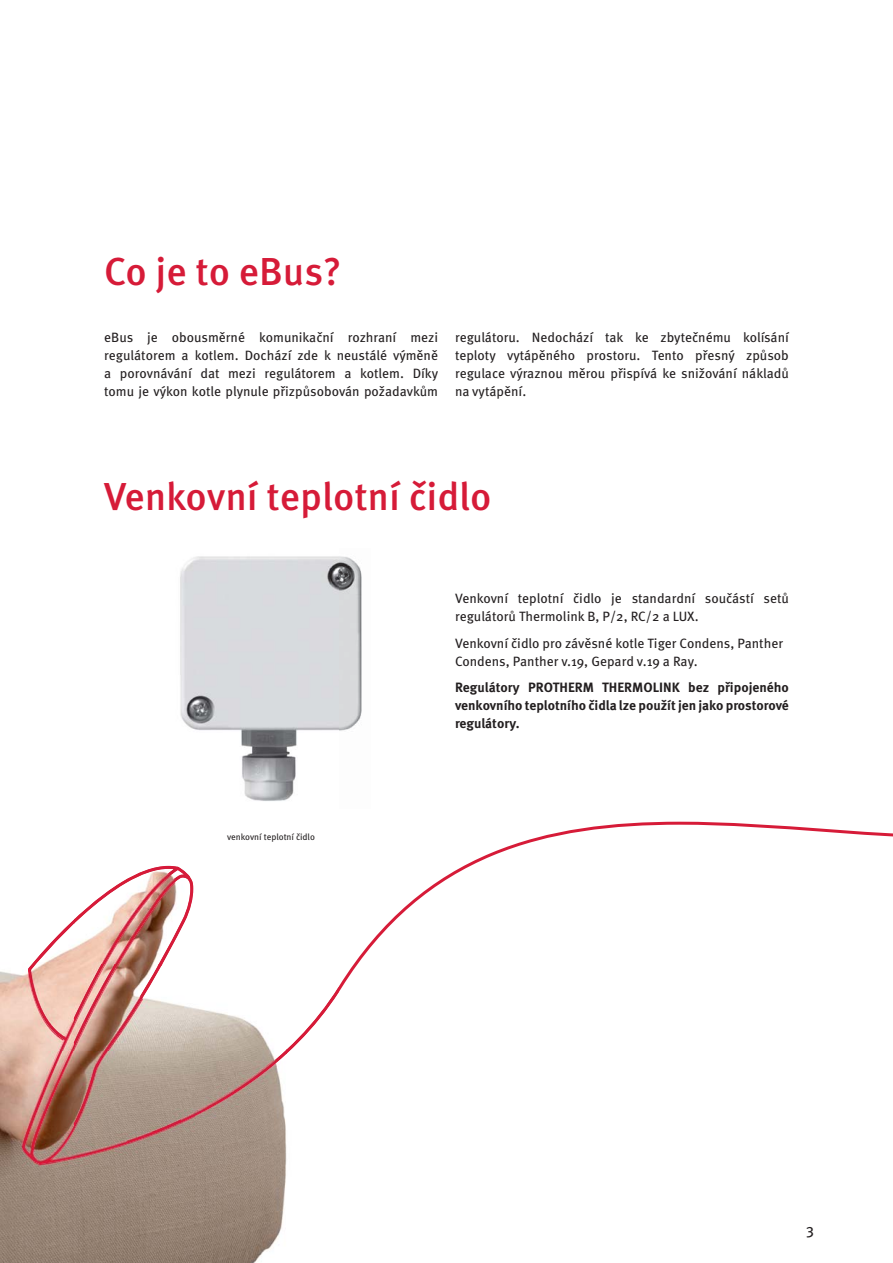
<style>
.page{position:relative;width:893px;height:1263px;background:#fff}
.page>*{position:absolute;margin:0;border:0;box-sizing:border-box;transform-origin:0 0}
.t1{font:500 39px "Meta Pro";color:#d61b38}
.t2{font:15px "Meta Offc Pro";color:#231f20}
.t3{font:13.5px/18px "Meta Pro";color:#231f20}
.t4{font:700 13.5px/18px "Meta Pro";letter-spacing:-.005em;color:#231f20;text-align:justify}
.t5{font:9px "Meta Pro";color:#231f20}
</style>
<div class="page">
<svg style="left:339px;top:822px;width:554px;height:170px"></svg>
<img style="left:0;top:865px;width:194px;height:398px">
<img style="left:194px;top:1008px;width:93px;height:255px">
<img style="left:74px;top:866px;width:120px;height:99px">
<img style="left:22px;top:915px;width:53px;height:249px">
<img style="left:74px;top:965px;width:89px;height:100px">
<img style="left:286px;top:986px;width:53px;height:67px">
<img style="left:233px;top:1048px;width:54px;height:47px">
<img style="left:74px;top:1064px;width:54px;height:100px">
<img style="left:180px;top:1089px;width:54px;height:35px">
<img style="left:127px;top:1118px;width:54px;height:26px">
<img style="left:180px;top:556px;width:182px;height:245px">
<h1 class="t1" style="left:104px;top:257px;width:239px">Co je to eBus?</h1>
<p class="t3" style="left:104px;top:330px;width:336px;text-align:justify">eBus je obousměrné komunikační rozhraní mezi regulátorem a kotlem. Dochází zde k neustálé výměně a porovnávání dat mezi regulátorem a kotlem. Díky tomu je výkon kotle plynule přizpůsobován požadavkům</p>
<p class="t3" style="left:455px;top:330px;width:335px;text-align:justify">regulátoru. Nedochází tak ke zbytečnému kolísání teploty vytápěného prostoru. Tento přesný způsob regulace výraznou měrou přispívá ke snižování nákladů na vytápění.</p>
<h1 class="t1" style="left:104px;top:482px;width:389px">Venkovní teplotní čidlo</h1>
<p class="t5" style="left:227px;top:833px;width:89px">venkovní teplotní čidlo</p>
<p class="t3" style="left:455px;top:591px;width:335px">Venkovní teplotní čidlo je standardní součástí setů regulátorů Thermolink B, P/2, RC/2 a LUX.</p>
<p class="t3" style="left:455px;top:636px;width:330px">Venkovní čidlo pro závěsné kotle Tiger Condens, Panther<br>Condens, Panther v.19, Gepard v.19 a Ray.</p>
<p class="t4" style="left:455px;top:680px;width:335px">Regulátory PROTHERM THERMOLINK bez připojeného venkovního teplotního čidla lze použít jen jako prostorové regulátory.</p>
<p class="t2" style="left:806px;top:1220px;width:10px">3</p>
</div>
